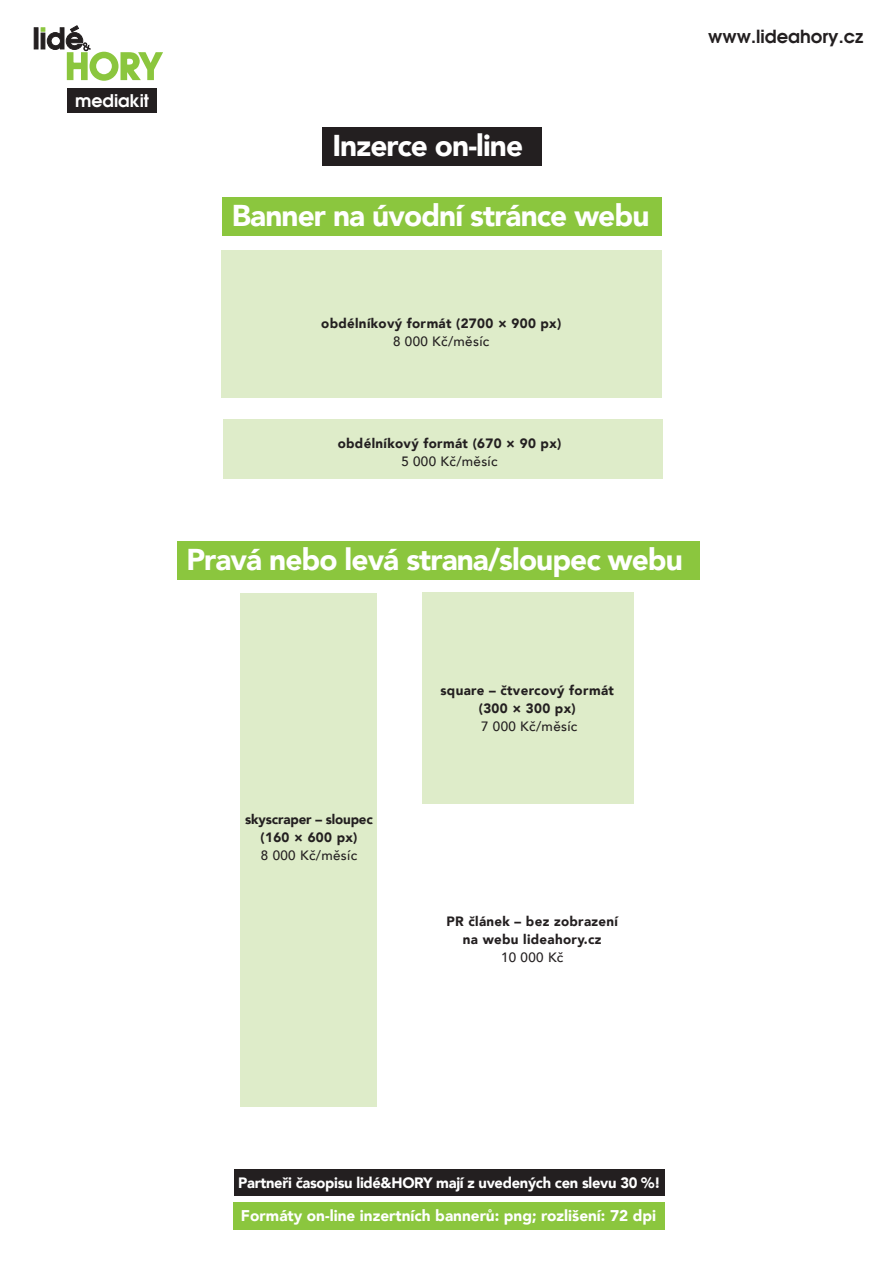
<style>
.page{position:relative;width:893px;height:1263px;background:#fff}
.page>*{position:absolute;margin:0;border:0;box-sizing:border-box;transform-origin:0 0}
.t1{font:900 30px "Avenir";letter-spacing:-.03em;color:#fff}
.t2{font:600 18px "Avant Garde CE";color:#231f20}
.t3{font:600 17.4px "Avant Garde CE";color:#fff}
.t4{font:900 15.6px "Avenir";color:#fff}
.t5{font:900 15px "Avenir";letter-spacing:-.02em;color:#fff}
.t6{font:900 13.5px/18px "Avenir";letter-spacing:.025em;color:#231f20;text-align:center}
.t7{font:900 13.5px/18px "Avenir";letter-spacing:-.01em;color:#231f20;text-align:center}
.t8{font:500 13.5px "Avenir";letter-spacing:.025em;color:#231f20}
.s1{font-weight:500}
</style>
<div class="page">
<div style="left:67px;top:88px;width:90px;height:24px;background:#231f20"></div>
<svg style="left:34px;top:25px;width:129px;height:56px"></svg>
<div style="left:234px;top:1169px;width:431px;height:26px;background:#231f20"></div>
<div style="left:323px;top:128px;width:219px;height:38px;background:#231f20"></div>
<div style="left:222px;top:197px;width:439px;height:39px;background:#8bc63e"></div>
<div style="left:177px;top:542px;width:522px;height:38px;background:#8bc63e"></div>
<div style="left:233px;top:1202px;width:431px;height:27px;background:#8bc63e"></div>
<div style="left:221px;top:251px;width:441px;height:147px;background:#deecc9"></div>
<div style="left:223px;top:420px;width:440px;height:59px;background:#deecc9"></div>
<div style="left:240px;top:593px;width:136px;height:514px;background:#deecc9"></div>
<div style="left:422px;top:592px;width:212px;height:212px;background:#deecc9"></div>
<p class="t3" style="left:75px;top:90px;width:76px">mediakit</p>
<p class="t1" style="left:332px;top:120px;width:192px">Inzerce on-line</p>
<p class="t1" style="left:232px;top:190px;width:419px">Banner na úvodní stránce webu</p>
<h2 class="t2" style="left:708px;top:26px;width:157px">www.lideahory.cz</h2>
<p class="t6" style="left:321px;top:314px;width:242px">obdélníkový formát (2700 × 900 px)</p>
<p class="t8" style="left:393px;top:330px;width:98px">8 000 Kč/měsíc</p>
<p class="t6" style="left:338px;top:434px;width:225px">obdélníkový formát (670 × 90 px)</p>
<p class="t8" style="left:401px;top:449px;width:98px">5 000 Kč/měsíc</p>
<p class="t1" style="left:186px;top:534px;width:498px">Pravá nebo levá strana/sloupec webu</p>
<p class="t7" style="left:245px;top:809px;width:129px">skyscraper – sloupec (160 × 600 px)<br><span class="s1">8 000 Kč/měsíc</span></p>
<p class="t6" style="left:440px;top:680px;width:175px">square – čtvercový formát (300 × 300 px)</p>
<p class="t8" style="left:481px;top:714px;width:98px">7 000 Kč/měsíc</p>
<p class="t6" style="left:446px;top:912px;width:173px">PR článek – bez zobrazení na webu lideahory.cz<br><span class="s1">10 000 Kč</span></p>
<p class="t5" style="left:238px;top:1170px;width:424px">Partneři časopisu lidé&amp;HORY mají z uvedených cen slevu 30 %!</p>
<p class="t4" style="left:241px;top:1202px;width:417px">Formáty on-line inzertních bannerů: png; rozlišení: 72 dpi</p>
</div>
